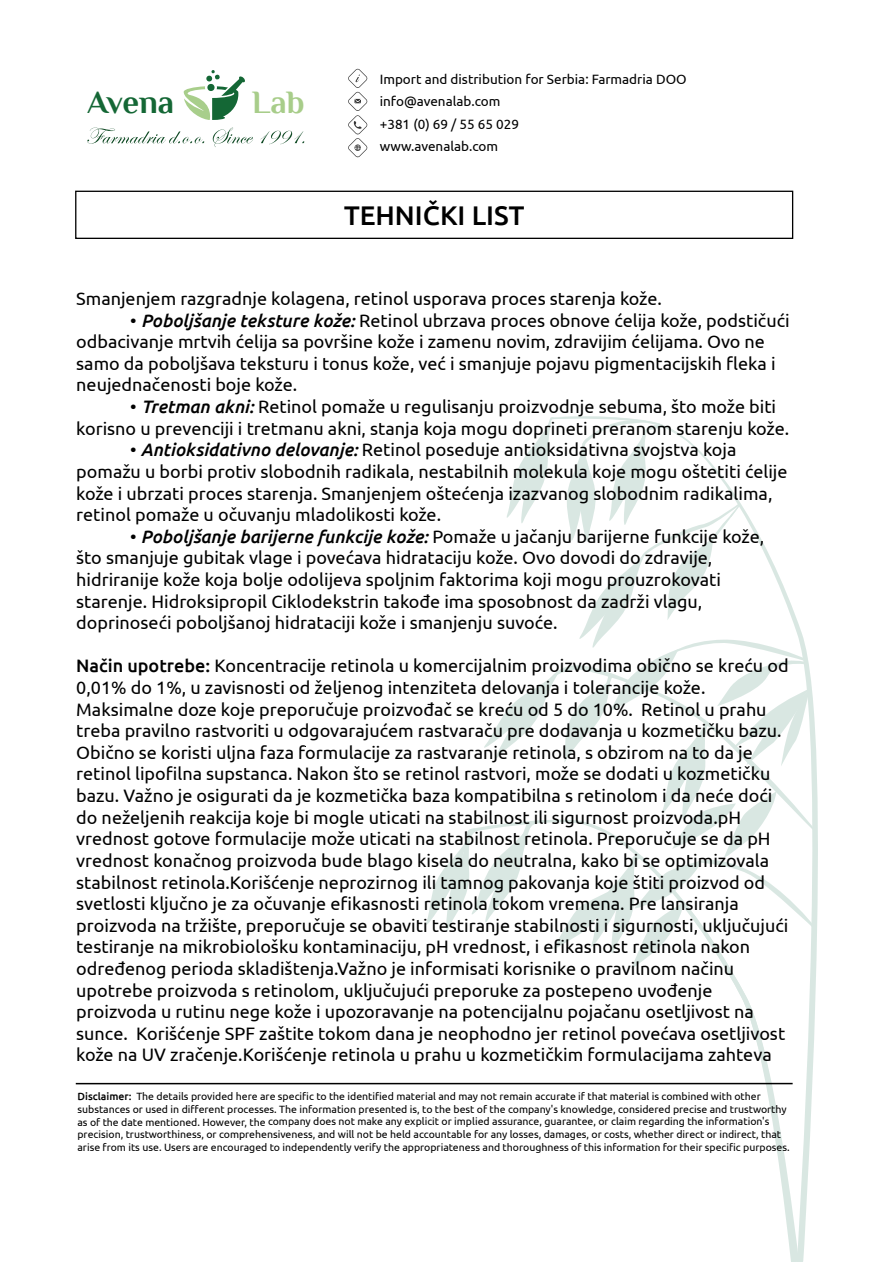
<style>
.page{position:relative;width:893px;height:1262px;background:#fff}
.page>*{position:absolute;margin:0;border:0;box-sizing:border-box;transform-origin:0 0}
.t1{font:700 32.55px "Philosopher";letter-spacing:-.005em;color:#146735}
.t2{font:700 32.55px "Philosopher";color:#a8cd8a}
.t3{font:500 27px "Ubuntu";color:#000}
.t4{font:18px/21.6px "Ubuntu";color:#000}
.t5{font:13.5px/22.5px "Ubuntu";color:#000}
.t6{font:10.5px/12.6px "Ubuntu";color:#000}
.s1{font-weight:500;font-style:italic}
.s2{font-weight:500}
</style>
<div class="page">
<div style="left:75px;top:191px;width:718px;height:48px;background:#fff;border:1px solid #000"></div>
<svg style="left:799px;top:753px;width:18px;height:508px"></svg>
<svg style="left:466px;top:972px;width:333px;height:289px"></svg>
<svg style="left:426px;top:416px;width:387px;height:556px"></svg>
<hr style="left:76px;top:1082px;width:716px;height:2px;background:#000">
<svg style="left:183px;top:70px;width:62px;height:50px"></svg>
<svg style="left:348px;top:69px;width:19px;height:88px"></svg>
<svg style="left:87px;top:127px;width:117px;height:17px"></svg>
<svg style="left:213px;top:128px;width:40px;height:19px"></svg>
<svg style="left:260px;top:131px;width:44px;height:13px"></svg>
<h1 class="t1" style="left:87px;top:85px;width:88px">Avena</h1>
<h1 class="t2" style="left:252px;top:85px;width:54px">Lab</h1>
<p class="t5" style="left:380px;top:67px;width:308px">Import and distribution for Serbia: Farmadria DOO info@avenalab.com<br>+381 (0) 69 / 55 65 029<br>www.avenalab.com</p>
<h2 class="t3" style="left:344px;top:199px;width:182px">TEHNIČKI LIST</h2>
<p class="t4" style="left:76px;top:287px;width:587px">Smanjenjem razgradnje kolagena, retinol usporava proces starenja kože.</p>
<p class="t4" style="left:76px;top:309px;width:714px;text-indent:54px">• <span class="s1">Poboljšanje teksture kože:</span> Retinol ubrzava proces obnove ćelija kože, podstičući odbacivanje mrtvih ćelija sa površine kože i zamenu novim, zdravijim ćelijama. Ovo ne samo da poboljšava teksturu i tonus kože, već i smanjuje pojavu pigmentacijskih fleka i neujednačenosti boje kože.</p>
<p class="t4" style="left:76px;top:395px;width:714px;text-indent:54px">• <span class="s1">Tretman akni:</span> Retinol pomaže u regulisanju proizvodnje sebuma, što može biti korisno u prevenciji i tretmanu akni, stanja koja mogu doprineti preranom starenju kože.</p>
<p class="t4" style="left:76px;top:438px;width:712px;text-indent:54px">• <span class="s1">Antioksidativno delovanje:</span> Retinol poseduje antioksidativna svojstva koja pomažu u borbi protiv slobodnih radikala, nestabilnih molekula koje mogu oštetiti ćelije kože i ubrzati proces starenja. Smanjenjem oštećenja izazvanog slobodnim radikalima, retinol pomaže u očuvanju mladolikosti kože.</p>
<p class="t4" style="left:76px;top:525px;width:689px;text-indent:54px">• <span class="s1">Poboljšanje barijerne funkcije kože:</span> Pomaže u jačanju barijerne funkcije kože, što smanjuje gubitak vlage i povećava hidrataciju kože. Ovo dovodi do zdravije, hidriranije kože koja bolje odolijeva spoljnim faktorima koji mogu prouzrokovati starenje. Hidroksipropil Ciklodekstrin takođe ima sposobnost da zadrži vlagu, doprinoseći poboljšanoj hidrataciji kože i smanjenju suvoće.</p>
<p class="t4" style="left:76px;top:654px;width:713px"><span class="s2">Način upotrebe:</span> Koncentracije retinola u komercijalnim proizvodima obično se kreću od 0,01% do 1%, u zavisnosti od željenog intenziteta delovanja i tolerancije kože.<br>Maksimalne doze koje preporučuje proizvođač se kreću od 5 do 10%. Retinol u prahu treba pravilno rastvoriti u odgovarajućem rastvaraču pre dodavanja u kozmetičku bazu.<br>Obično se koristi uljna faza formulacije za rastvaranje retinola, s obzirom na to da je retinol lipofilna supstanca. Nakon što se retinol rastvori, može se dodati u kozmetičku bazu. Važno je osigurati da je kozmetička baza kompatibilna s retinolom i da neće doći do neželjenih reakcija koje bi mogle uticati na stabilnost ili sigurnost proizvoda.pH vrednost gotove formulacije može uticati na stabilnost retinola. Preporučuje se da pH vrednost konačnog proizvoda bude blago kisela do neutralna, kako bi se optimizovala stabilnost retinola.Korišćenje neprozirnog ili tamnog pakovanja koje štiti proizvod od svetlosti ključno je za očuvanje efikasnosti retinola tokom vremena. Pre lansiranja proizvoda na tržište, preporučuje se obaviti testiranje stabilnosti i sigurnosti, uključujući testiranje na mikrobiološku kontaminaciju, pH vrednost, i efikasnost retinola nakon određenog perioda skladištenja.Važno je informisati korisnike o pravilnom načinu upotrebe proizvoda s retinolom, uključujući preporuke za postepeno uvođenje proizvoda u rutinu nege kože i upozoravanje na potencijalnu pojačanu osetljivost na sunce. Korišćenje SPF zaštite tokom dana je neophodno jer retinol povećava osetljivost kože na UV zračenje.Korišćenje retinola u prahu u kozmetičkim formulacijama zahteva</p>
<p class="t6" style="left:77px;top:1089px;width:713px"><span class="s2">Disclaimer:</span> The details provided here are specific to the identified material and may not remain accurate if that material is combined with other substances or used in different processes. The information presented is, to the best of the company's knowledge, considered precise and trustworthy as of the date mentioned. However, the company does not make any explicit or implied assurance, guarantee, or claim regarding the information's precision, trustworthiness, or comprehensiveness, and will not be held accountable for any losses, damages, or costs, whether direct or indirect, that arise from its use. Users are encouraged to independently verify the appropriateness and thoroughness of this information for their specific purposes.</p>
</div>
